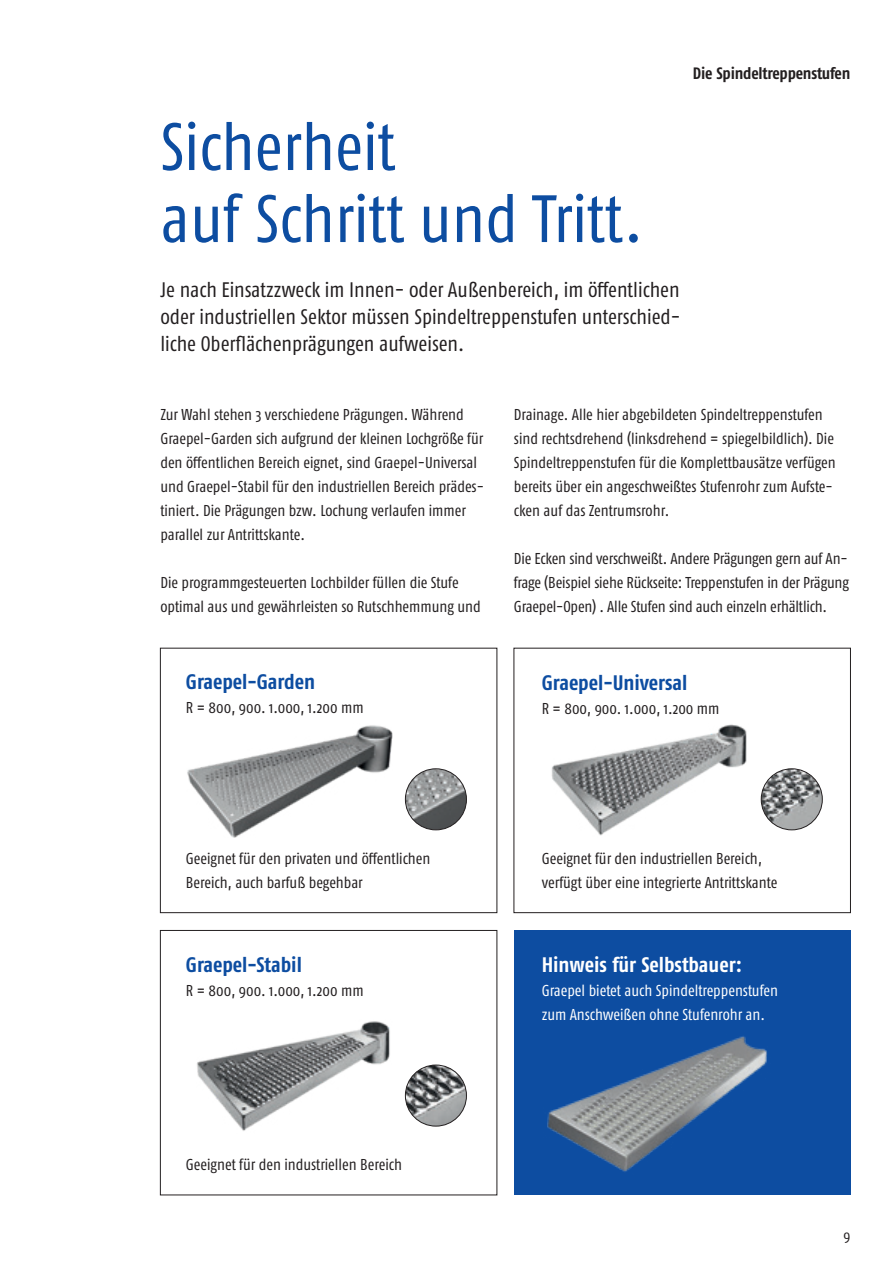
<style>
.page{position:relative;width:893px;height:1263px;background:#fff}
.page>*{position:absolute;margin:0;border:0;box-sizing:border-box;transform-origin:0 0}
.t1{font:condensed 66.75px/72px "Fago Pro";color:#0d4da1}
.t2{font:condensed 21px/27px "Fago Pro";color:#231f20;text-align:justify}
.t3{font:700 condensed 21px "Fago Pro";color:#0d4da1}
.t4{font:700 condensed 21px "Fago Pro";color:#fff}
.t5{font:700 condensed 16.5px "Fago Pro";letter-spacing:-.01em;color:#231f20}
.t6{font:condensed 15.75px/24px "Fago Pro";color:#231f20}
.t7{font:condensed 15.75px/24px "Fago Pro";color:#fff}
.t8{font:condensed 15px "Fago Pro";color:#231f20}
</style>
<div class="page">
<div style="left:514px;top:648px;width:337px;height:265px;border:1px solid #231f20"></div>
<div style="left:160px;top:648px;width:337px;height:265px;border:1px solid #231f20"></div>
<div style="left:514px;top:930px;width:336px;height:265px;background:#0d4da1"></div>
<div style="left:160px;top:930px;width:337px;height:265px;border:1px solid #231f20"></div>
<img style="left:187px;top:725px;width:206px;height:112px">
<img style="left:405px;top:769px;width:61px;height:61px;border-radius:31px">
<div style="left:405px;top:769px;width:62px;height:61px;border:1px solid #231f20;border-radius:50%"></div>
<img style="left:551px;top:724px;width:196px;height:112px">
<img style="left:761px;top:769px;width:61px;height:61px;border-radius:31px">
<div style="left:761px;top:769px;width:61px;height:61px;border:1px solid #231f20;border-radius:50%"></div>
<img style="left:197px;top:1021px;width:193px;height:110px">
<img style="left:405px;top:1065px;width:61px;height:61px;border-radius:31px">
<div style="left:405px;top:1065px;width:62px;height:61px;border:1px solid #231f20;border-radius:50%"></div>
<img style="left:547px;top:1036px;width:220px;height:136px">
<h1 class="t1" style="left:160px;top:111px;width:484px">Sicherheit<br>auf Schritt und Tritt.</h1>
<p class="t5" style="left:693px;top:64px;width:159px">Die Spindeltreppenstufen</p>
<h2 class="t2" style="left:160px;top:276px;width:522px">Je nach Einsatzzweck im Innen- oder Außenbereich, im öffentlichen oder industriellen Sektor müssen Spindeltreppenstufen unterschied&shy;liche Oberflächenprägungen aufweisen.</h2>
<p class="t6" style="left:160px;top:403px;width:325px">Zur Wahl stehen 3 verschiedene Prägungen. Während Graepel-Garden sich aufgrund der kleinen Lochgröße für den öffentlichen Bereich eignet, sind Graepel-Universal und Graepel-Stabil für den industriellen Bereich prädes&shy;tiniert. Die Prägungen bzw. Lochung verlaufen immer parallel zur Antrittskante.</p>
<p class="t6" style="left:160px;top:571px;width:322px">Die programmgesteuerten Lochbilder füllen die Stufe optimal aus und gewährleisten so Rutschhemmung und</p>
<h2 class="t3" style="left:186px;top:669px;width:131px">Graepel-Garden</h2>
<p class="t6" style="left:186px;top:695px;width:179px">R = 800, 900. 1.000, 1.200 mm</p>
<p class="t6" style="left:514px;top:403px;width:323px">Drainage. Alle hier abgebildeten Spindeltreppenstufen sind rechtsdrehend (linksdrehend = spiegelbildlich). Die Spindeltreppenstufen für die Komplettbausätze verfügen bereits über ein angeschweißtes Stufenrohr zum Aufste&shy;cken auf das Zentrumsrohr.</p>
<p class="t6" style="left:514px;top:547px;width:337px;text-align:justify">Die Ecken sind verschweißt. Andere Prägungen gern auf An&shy;frage (Beispiel siehe Rückseite: Treppenstufen in der Prägung Graepel-Open) . Alle Stufen sind auch einzeln erhältlich.</p>
<h2 class="t3" style="left:542px;top:670px;width:147px">Graepel-Universal</h2>
<p class="t6" style="left:542px;top:696px;width:179px">R = 800, 900. 1.000, 1.200 mm</p>
<p class="t6" style="left:186px;top:846px;width:246px">Geeignet für den privaten und öffentlichen<br>Bereich, auch barfuß begehbar</p>
<p class="t6" style="left:542px;top:846px;width:237px">Geeignet für den industriellen Bereich, verfügt über eine integrierte Antrittskante</p>
<h2 class="t3" style="left:186px;top:952px;width:118px">Graepel-Stabil</h2>
<p class="t6" style="left:186px;top:979px;width:179px">R = 800, 900. 1.000, 1.200 mm</p>
<p class="t6" style="left:186px;top:1152px;width:218px">Geeignet für den industriellen Bereich</p>
<h2 class="t4" style="left:542px;top:952px;width:202px">Hinweis für Selbstbauer:</h2>
<p class="t7" style="left:542px;top:979px;width:238px">Graepel bietet auch Spindeltreppenstufen zum Anschweißen ohne Stufenrohr an.</p>
<p class="t8" style="left:843px;top:1226px;width:8px">9</p>
</div>
